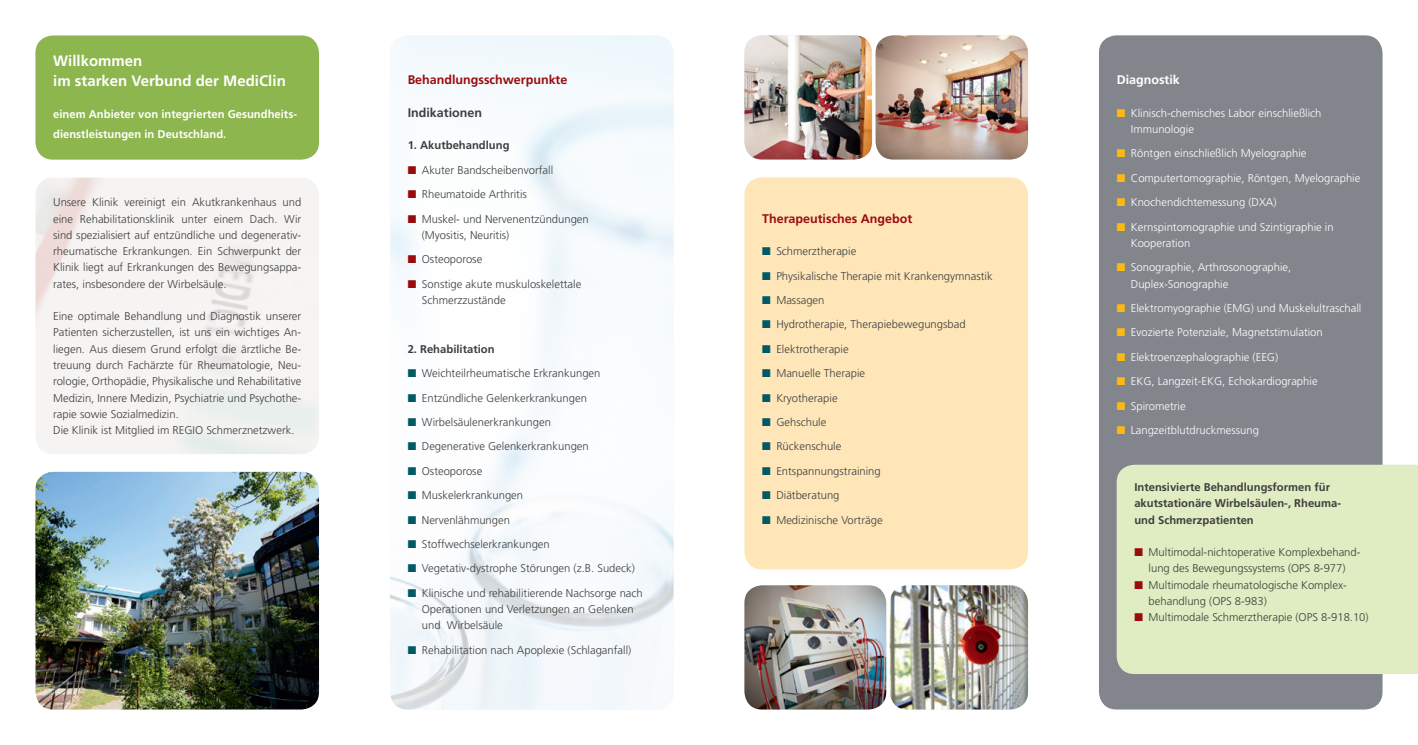
<style>
.page{position:relative;width:1418px;height:745px;background:#fff}
.page>*{position:absolute;margin:0;border:0;box-sizing:border-box;transform-origin:0 0}
.t1{font:700 15px "Frutiger";color:#fff}
.t2{font:700 12.5px "Frutiger";color:#9a0b0c}
.t3{font:700 12.5px "Frutiger";color:#3e3e3f}
.t4{font:700 12.5px "Frutiger";color:#fff}
.t5{font:300 11.25px/16.2px "Frutiger";color:#3e3e3f}
.t6{font:300 11.25px/16.2px "Frutiger";color:#fff}
.t7{font:700 11.25px/16.2px "Frutiger";color:#3e3e3f}
.t8{font:700 11.25px "Frutiger";color:#fff}
.s1{color:#9a0b0c}
.s2{color:#005963}
.s3{color:#fcb814}
</style>
<div class="page">
<div style="left:1098px;top:35px;width:284px;height:674px;background:#82858b;border-radius:18px"></div>
<img style="left:390px;top:35px;width:283px;height:674px">
<div style="left:744px;top:177px;width:284px;height:392px;background:#fee6b9;border-radius:18px"></div>
<div style="left:35px;top:35px;width:284px;height:124px;background:#8db64e;border-radius:18px"></div>
<img style="left:744px;top:585px;width:142px;height:124px">
<img style="left:889px;top:585px;width:139px;height:124px">
<img style="left:744px;top:35px;width:128px;height:124px">
<img style="left:875px;top:35px;width:153px;height:124px">
<img style="left:35px;top:471px;width:284px;height:238px">
<div style="left:1116px;top:464px;width:301px;height:209px;background:#e0ecc1"></div>
<p class="t1" style="left:53px;top:52px;width:91px">Willkommen</p>
<p class="t1" style="left:53px;top:72px;width:234px">im starken Verbund der MediClin</p>
<p class="t8" style="left:53px;top:107px;width:245px">einem Anbieter von integrierten Gesundheits-</p>
<p class="t8" style="left:53px;top:127px;width:175px">dienstleistungen in Deutschland.</p>
<p class="t5" style="left:53px;top:194px;width:250px;text-align:justify">Unsere Klinik vereinigt ein Akutkrankenhaus und eine Rehabilitationsklinik unter einem Dach. Wir sind spezialisiert auf entzündliche und degenerativ&shy;rheumatische Erkrankungen. Ein Schwerpunkt der Klinik liegt auf Erkrankungen des Bewegungsappa&shy;rates, insbesondere der Wirbelsäule.</p>
<p class="t5" style="left:53px;top:308px;width:250px;text-align:justify">Eine optimale Behandlung und Diagnostik unserer Patienten sicherzustellen, ist uns ein wichtiges An&shy;liegen. Aus diesem Grund erfolgt die ärztliche Be&shy;treuung durch Fachärzte für Rheumatologie, Neu&shy;rologie, Orthopädie, Physikalische und Rehabilitative Medizin, Innere Medizin, Psychiatrie und Psychothe&shy;rapie sowie Sozialmedizin.</p>
<p class="t5" style="left:53px;top:422px;width:243px">Die Klinik ist Mitglied im REGIO Schmerznetzwerk.</p>
<p class="t2" style="left:407px;top:72px;width:161px">Behandlungsschwerpunkte</p>
<p class="t3" style="left:407px;top:105px;width:76px">Indikationen</p>
<p class="t7" style="left:407px;top:137px;width:103px">1. Akutbehandlung</p>
<p class="t5" style="left:407px;top:162px;width:147px"><span class="s1">■</span> Akuter Bandscheibenvorfall</p>
<p class="t5" style="left:407px;top:186px;width:121px"><span class="s1">■</span> Rheumatoide Arthritis</p>
<p class="t5" style="left:422px;top:210px;width:168px;text-indent:-14px"><span class="s1">■</span> Muskel- und Nervenentzündungen (Myositis, Neuritis)</p>
<p class="t5" style="left:407px;top:251px;width:76px"><span class="s1">■</span> Osteoporose</p>
<p class="t5" style="left:422px;top:275px;width:161px;text-indent:-14px"><span class="s1">■</span> Sonstige akute muskuloskelettale<br>Schmerzzustände</p>
<p class="t7" style="left:407px;top:340px;width:88px">2. Rehabilitation</p>
<p class="t5" style="left:407px;top:365px;width:194px"><span class="s2">■</span> Weichteilrheumatische Erkrankungen</p>
<p class="t5" style="left:407px;top:389px;width:181px"><span class="s2">■</span> Entzündliche Gelenkerkrankungen</p>
<p class="t5" style="left:407px;top:414px;width:145px"><span class="s2">■</span> Wirbelsäulenerkrankungen</p>
<p class="t5" style="left:407px;top:438px;width:183px"><span class="s2">■</span> Degenerative Gelenkerkrankungen</p>
<p class="t5" style="left:407px;top:462px;width:76px"><span class="s2">■</span> Osteoporose</p>
<p class="t5" style="left:407px;top:487px;width:117px"><span class="s2">■</span> Muskelerkrankungen</p>
<p class="t5" style="left:407px;top:511px;width:104px"><span class="s2">■</span> Nervenlähmungen</p>
<p class="t5" style="left:407px;top:535px;width:144px"><span class="s2">■</span> Stoffwechselerkrankungen</p>
<p class="t5" style="left:407px;top:560px;width:229px"><span class="s2">■</span> Vegetativ-dystrophe Störungen (z.B. Sudeck)</p>
<p class="t5" style="left:422px;top:584px;width:222px;text-indent:-14px"><span class="s2">■</span> Klinische und rehabilitierende Nachsorge nach<br>Operationen und Verletzungen an Gelenken und Wirbelsäule</p>
<p class="t5" style="left:407px;top:641px;width:225px"><span class="s2">■</span> Rehabilitation nach Apoplexie (Schlaganfall)</p>
<p class="t2" style="left:762px;top:211px;width:152px">Therapeutisches Angebot</p>
<p class="t5" style="left:762px;top:243px;width:96px"><span class="s2">■</span> Schmerztherapie</p>
<p class="t5" style="left:762px;top:267px;width:232px"><span class="s2">■</span> Physikalische Therapie mit Krankengymnastik</p>
<p class="t5" style="left:762px;top:292px;width:64px"><span class="s2">■</span> Massagen</p>
<p class="t5" style="left:762px;top:316px;width:205px"><span class="s2">■</span> Hydrotherapie, Therapiebewegungsbad</p>
<p class="t5" style="left:762px;top:340px;width:88px"><span class="s2">■</span> Elektrotherapie</p>
<p class="t5" style="left:762px;top:365px;width:104px"><span class="s2">■</span> Manuelle Therapie</p>
<p class="t5" style="left:762px;top:389px;width:77px"><span class="s2">■</span> Kryotherapie</p>
<p class="t5" style="left:762px;top:414px;width:66px"><span class="s2">■</span> Gehschule</p>
<p class="t5" style="left:762px;top:438px;width:81px"><span class="s2">■</span> Rückenschule</p>
<p class="t5" style="left:762px;top:462px;width:120px"><span class="s2">■</span> Entspannungstraining</p>
<p class="t5" style="left:762px;top:487px;width:79px"><span class="s2">■</span> Diätberatung</p>
<p class="t5" style="left:762px;top:511px;width:122px"><span class="s2">■</span> Medizinische Vorträge</p>
<p class="t4" style="left:1116px;top:72px;width:65px">Diagnostik</p>
<p class="t6" style="left:1130px;top:105px;width:192px;text-indent:-14px"><span class="s3">■</span> Klinisch-chemisches Labor einschließlich<br>Immunologie</p>
<p class="t6" style="left:1116px;top:145px;width:191px"><span class="s3">■</span> Röntgen einschließlich Myelographie</p>
<p class="t6" style="left:1116px;top:170px;width:245px"><span class="s3">■</span> Computertomographie, Röntgen, Myelographie</p>
<p class="t6" style="left:1116px;top:194px;width:161px"><span class="s3">■</span> Knochendichtemessung (DXA)</p>
<p class="t6" style="left:1130px;top:219px;width:204px;text-indent:-14px"><span class="s3">■</span> Kernspintomographie und Szintigraphie in<br>Kooperation</p>
<p class="t6" style="left:1130px;top:259px;width:162px;text-indent:-14px"><span class="s3">■</span> Sonographie, Arthrosonographie,<br>Duplex-Sonographie</p>
<p class="t6" style="left:1116px;top:300px;width:246px"><span class="s3">■</span> Elektromyographie (EMG) und Muskelultraschall</p>
<p class="t6" style="left:1116px;top:324px;width:208px"><span class="s3">■</span> Evozierte Potenziale, Magnetstimulation</p>
<p class="t6" style="left:1116px;top:349px;width:163px"><span class="s3">■</span> Elektroenzephalographie (EEG)</p>
<p class="t6" style="left:1116px;top:373px;width:202px"><span class="s3">■</span> EKG, Langzeit-EKG, Echokardiographie</p>
<p class="t6" style="left:1116px;top:397px;width:70px"><span class="s3">■</span> Spirometrie</p>
<p class="t6" style="left:1116px;top:422px;width:144px"><span class="s3">■</span> Langzeitblutdruckmessung</p>
<p class="t7" style="left:1134px;top:478px;width:208px">Intensivierte Behandlungsformen für akutstationäre Wirbelsäulen-, Rheuma&shy;und Schmerzpatienten</p>
<p class="t5" style="left:1134px;top:544px;width:228px;text-align:center"><span class="s1">■</span> Multimodal-nichtoperative Komplexbehand&shy;lung des Bewegungssystems (OPS 8-977)</p>
<p class="t5" style="left:1148px;top:576px;width:200px;text-indent:-14px"><span class="s1">■</span> Multimodale rheumatologische Komplex&shy;behandlung (OPS 8-983)</p>
<p class="t5" style="left:1134px;top:609px;width:236px"><span class="s1">■</span> Multimodale Schmerztherapie (OPS 8-918.10)</p>
</div>
